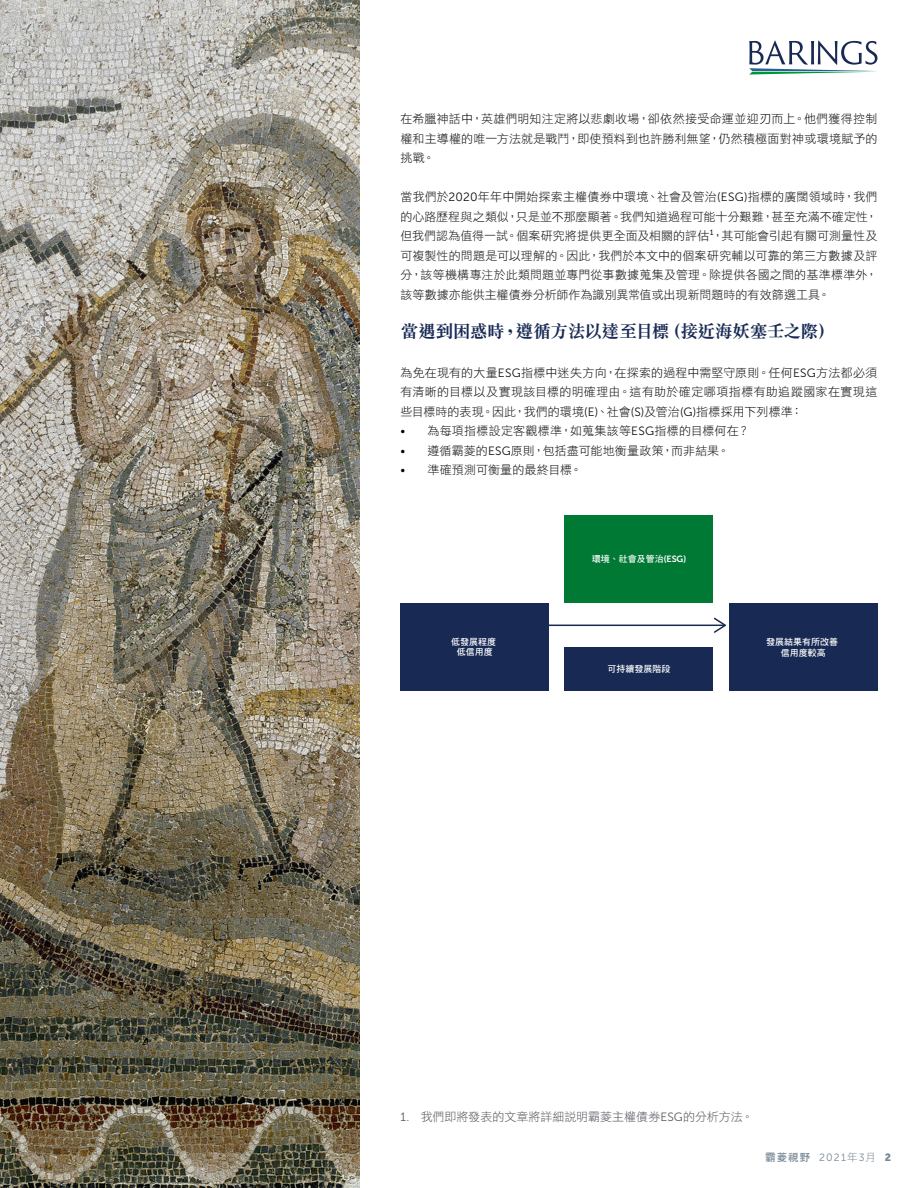
<style>
.page{position:relative;width:918px;height:1188px;background:#fff}
.page>*{position:absolute;margin:0;border:0;box-sizing:border-box;transform-origin:0 0}
.t1{font:700 18px "M Sung HK";letter-spacing:-.045em;color:#182a54}
.t2{font:12px/19.5px "DF Hei HK W3";letter-spacing:.01em;color:#0d0d0d;text-align:justify}
.t3{font:12px "DF Hei HK W3";color:#54575d}
.t4{font:10.5px "Museo Sans 300";color:#768693}
.t5{font:9px/10.8px "DF Hei HK W7";color:#fff;text-align:center}
.s1{font-family:"Museo Sans 300"}
.s2{font-family:"Museo Sans 300";color:#000}
.s3{font-family:"Museo Sans 700"}
.s4{font-family:"DF Hei HK W7"}
.s5{font-family:"DF Hei HK W3"}
.s6{font-family:"Museo Sans 900"}
</style>
<div class="page">
<svg style="left:749px;top:40px;width:129px;height:35px"></svg>
<img style="left:0;top:0;width:360px;height:1188px">
<hr style="left:546px;top:625px;width:178px;height:1px;background:#182a54">
<svg style="left:714px;top:618px;width:12px;height:15px"></svg>
<div style="left:729px;top:604px;width:149px;height:87px;background:#182a54"></div>
<div style="left:400px;top:603px;width:149px;height:88px;background:#182a54"></div>
<div style="left:565px;top:515px;width:148px;height:88px;background:#007934"></div>
<div style="left:565px;top:647px;width:148px;height:44px;background:#182a54"></div>
<p class="t2" style="left:400px;top:109px;width:478px">在希臘神話中，英雄們明知注定將以悲劇收場，卻依然接受命運並迎刃而上。他們獲得控制權和主導權的唯一方法就是戰鬥，即使預料到也許勝利無望，仍然積極面對神或環境賦予的挑戰。</p>
<p class="t2" style="left:400px;top:187px;width:479px">當我們於<span class="s1">2020</span>年年中開始探索主權債券中環境、社會及管治<span class="s1">(ESG)</span>指標的廣闊領域時，我們的心路歷程與之類似，只是並不那麼顯著。我們知道過程可能十分艱難，甚至充滿不確定性，但我們認為值得一試。個案研究將提供更全面及相關的評估<span class="s1">¹</span>，其可能會引起有關可測量性及可複製性的問題是可以理解的。因此，我們於本文中的個案研究輔以可靠的第三方數據及評分，該等機構專注於此類問題並專門從事數據蒐集及管理。除提供各國之間的基準標準外，該等數據亦能供主權債券分析師作為識別異常值或出現新問題時的有效篩選工具。</p>
<p class="t1" style="left:400px;top:319px;width:436px">當遇到困惑時，遵循方法以達至目標（接近海妖塞壬之際）</p>
<p class="t2" style="left:400px;top:362px;width:479px">為免在現有的大量<span class="s1">ESG</span>指標中迷失方向，在探索的過程中需堅守原則。任何<span class="s1">ESG</span>方法都必須有清晰的目標以及實現該目標的明確理由。這有助於確定哪項指標有助追蹤國家在實現這些目標時的表現。因此，我們的環境<span class="s1">(E)</span>、社會<span class="s1">(S)</span>及管治<span class="s1">(G)</span>指標採用下列標準：</p>
<p class="t2" style="left:400px;top:421px;width:351px"><span class="s2">•</span> 為每項指標設定客觀標準，如蒐集該等<span class="s1">ESG</span>指標的目標何在？</p>
<p class="t2" style="left:400px;top:440px;width:331px"><span class="s2">•</span> 遵循霸菱的<span class="s1">ESG</span>原則，包括盡可能地衡量政策，而非結果。</p>
<p class="t2" style="left:400px;top:460px;width:183px"><span class="s2">•</span> 準確預測可衡量的最終目標。</p>
<p class="t5" style="left:451px;top:636px;width:46px">低發展程度低信用度</p>
<p class="t5" style="left:592px;top:553px;width:96px">環境、社會及管治<span class="s3">(ESG)</span></p>
<p class="t5" style="left:608px;top:664px;width:64px">可持續發展階段</p>
<p class="t5" style="left:766px;top:636px;width:73px">發展結果有所改善信用度較高</p>
<p class="t3" style="left:400px;top:1110px;width:354px"><span class="s1">1.</span> 我們即將發表的文章將詳細說明霸菱主權債券<span class="s1">ESG</span>的分析方法。</p>
<p class="t4" style="left:765px;top:1152px;width:127px"><span class="s4">霸菱視野</span> 2021<span class="s5">年</span>3<span class="s5">月</span> <span class="s6">2</span></p>
</div>
